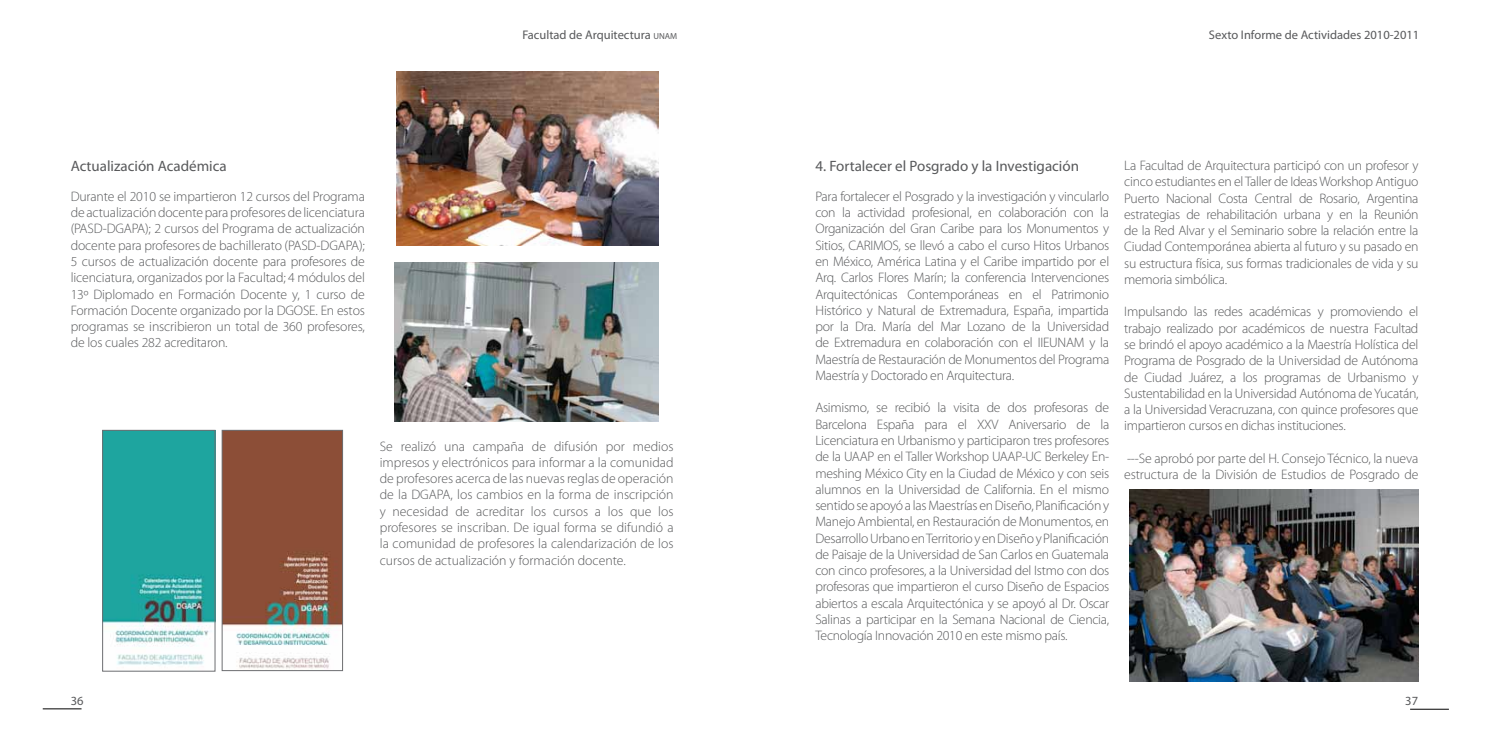
<style>
.page{position:relative;width:1489px;height:745px;background:#fff}
.page>*{position:absolute;margin:0;border:0;box-sizing:border-box;transform-origin:0 0}
.t1{font:15px "Myriad Pro";color:#58595b}
.t2{font:300 13.75px/16.2px "Myriad Pro";letter-spacing:-.02em;color:#58595b;text-align:justify}
.t3{font:12.5px "Myriad Pro";color:#58595b}
.s1{font-size:8.75px}
</style>
<div class="page">
<hr style="left:43px;top:708px;width:38px;height:1px;background:#000">
<hr style="left:1409px;top:708px;width:39px;height:1px;background:#000">
<img style="left:396px;top:72px;width:262px;height:174px">
<img style="left:395px;top:263px;width:263px;height:158px">
<img style="left:105px;top:432px;width:108px;height:234px">
<div style="left:103px;top:430px;width:112px;height:240px;border:1px solid #6d6e71"></div>
<img style="left:224px;top:432px;width:116px;height:236px">
<div style="left:222px;top:430px;width:120px;height:240px;border:1px solid #6d6e71"></div>
<img style="left:1129px;top:489px;width:289px;height:192px">
<p class="t3" style="left:522px;top:27px;width:156px">Facultad de Arquitectura <span class="s1">UNAM</span></p>
<p class="t3" style="left:1208px;top:27px;width:212px">Sexto Informe de Actividades 2010-2011</p>
<p class="t1" style="left:71px;top:156px;width:157px">Actualización Académica</p>
<p class="t2" style="left:71px;top:188px;width:296px">Durante el 2010 se impartieron 12 cursos del Programa de actualización docente para profesores de licenciatura (PASD-DGAPA); 2 cursos del Programa de actualización docente para profesores de bachillerato (PASD-DGAPA); 5 cursos de actualización docente para profesores de licenciatura, organizados por la Facultad; 4 módulos del 13º Diplomado en Formación Docente y, 1 curso de Formación Docente organizado por la DGOSE. En estos programas se inscribieron un total de 360 profesores, de los cuales 282 acreditaron.</p>
<p class="t2" style="left:380px;top:438px;width:295px">Se realizó una campaña de difusión por medios impresos y electrónicos para informar a la comunidad de profesores acerca de las nuevas reglas de operación de la DGAPA, los cambios en la forma de inscripción y necesidad de acreditar los cursos a los que los profesores se inscriban. De igual forma se difundió a la comunidad de profesores la calendarización de los cursos de actualización y formación docente.</p>
<p class="t1" style="left:815px;top:156px;width:265px">4. Fortalecer el Posgrado y la Investigación</p>
<p class="t2" style="left:815px;top:188px;width:295px">Para fortalecer el Posgrado y la investigación y vincularlo con la actividad profesional, en colaboración con la Organización del Gran Caribe para los Monumentos y Sitios, CARIMOS, se llevó a cabo el curso Hitos Urbanos en México, América Latina y el Caribe impartido por el Arq. Carlos Flores Marín; la conferencia Intervenciones Arquitectónicas Contemporáneas en el Patrimonio Histórico y Natural de Extremadura, España, impartida por la Dra. María del Mar Lozano de la Universidad de Extremadura en colaboración con el IIEUNAM y la Maestría de Restauración de Monumentos del Programa Maestría y Doctorado en Arquitectura.</p>
<p class="t2" style="left:815px;top:400px;width:295px">Asimismo, se recibió la visita de dos profesoras de Barcelona España para el XXV Aniversario de la Licenciatura en Urbanismo y participaron tres profesores de la UAAP en el Taller Workshop UAAP-UC Berkeley En&shy;meshing México City en la Ciudad de México y con seis alumnos en la Universidad de California. En el mismo sentido se apoyó a las Maestrías en Diseño, Planificación y Manejo Ambiental, en Restauración de Monumentos, en Desarrollo Urbano en Territorio y en Diseño y Planificación de Paisaje de la Universidad de San Carlos en Guatemala con cinco profesores, a la Universidad del Istmo con dos profesoras que impartieron el curso Diseño de Espacios abiertos a escala Arquitectónica y se apoyó al Dr. Oscar Salinas a participar en la Semana Nacional de Ciencia, Tecnología Innovación 2010 en este mismo país.</p>
<p class="t2" style="left:1124px;top:157px;width:296px">La Facultad de Arquitectura participó con un profesor y cinco estudiantes en el Taller de Ideas Workshop Antiguo Puerto Nacional Costa Central de Rosario, Argentina estrategias de rehabilitación urbana y en la Reunión de la Red Alvar y el Seminario sobre la relación entre la Ciudad Contemporánea abierta al futuro y su pasado en su estructura física, sus formas tradicionales de vida y su memoria simbólica.</p>
<p class="t2" style="left:1124px;top:304px;width:296px">Impulsando las redes académicas y promoviendo el trabajo realizado por académicos de nuestra Facultad se brindó el apoyo académico a la Maestría Holística del Programa de Posgrado de la Universidad de Autónoma de Ciudad Juárez, a los programas de Urbanismo y Sustentabilidad en la Universidad Autónoma de Yucatán, a la Universidad Veracruzana, con quince profesores que impartieron cursos en dichas instituciones.</p>
<p class="t2" style="left:1124px;top:450px;width:296px">---Se aprobó por parte del H. Consejo Técnico, la nueva estructura de la División de Estudios de Posgrado de</p>
<p class="t3" style="left:71px;top:692px;width:14px">36</p>
<p class="t3" style="left:1405px;top:692px;width:14px">37</p>
</div>
